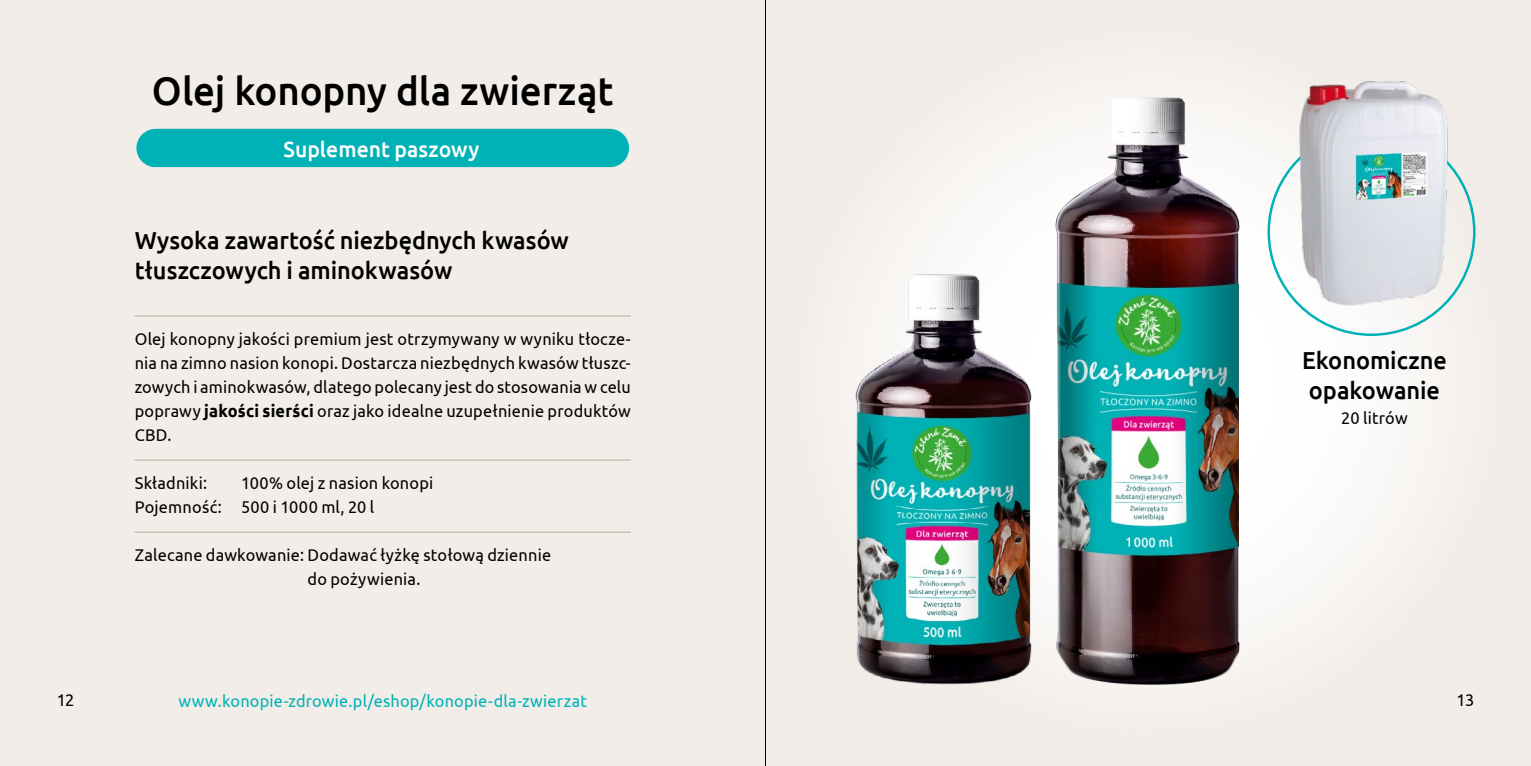
<style>
.page{position:relative;width:1531px;height:766px;background:#fff}
.page>*{position:absolute;margin:0;border:0;box-sizing:border-box;transform-origin:0 0}
.t1{font:500 40px "Ubuntu";letter-spacing:-.005em;color:#000;scale:.96 1}
.t2{font:500 24.5px/30px "Ubuntu";color:#000;scale:.96 1}
.t3{font:500 22px "Ubuntu";color:#fff;scale:.96 1}
.t4{font:17px/24px "Ubuntu";letter-spacing:.01em;color:#000;scale:.96 1}
.t5{font:17px "Ubuntu";letter-spacing:.015em;color:#00b2b6;scale:.96 1}
.s1{font-weight:700}
</style>
<div class="page">
<div style="left:0;top:0;width:1531px;height:765px;background:#f2ede8"></div>
<svg style="left:794px;top:28px;width:708px;height:709px"></svg>
<hr style="left:135px;top:315px;width:496px;height:1px;background:#c4b7a6">
<hr style="left:135px;top:459px;width:496px;height:1px;background:#c4b7a6">
<hr style="left:135px;top:531px;width:496px;height:1px;background:#c4b7a6">
<div style="left:136px;top:129px;width:493px;height:38px;background:#00b2b6"></div>
<img style="left:1283px;top:60px;width:182px;height:264px">
<img style="left:851px;top:256px;width:188px;height:443px">
<img style="left:1045px;top:84px;width:205px;height:616px">
<hr style="left:765px;top:0;width:1px;height:765px;background:#000">
<h1 class="t1" style="left:152px;top:65px;width:482px">Olej konopny dla zwierząt</h1>
<p class="t3" style="left:283px;top:135px;width:206px">Suplement paszowy</p>
<h2 class="t2" style="left:135px;top:224px;width:454px">Wysoka zawartość niezbędnych kwasów tłuszczowych i aminokwasów</h2>
<p class="t4" style="left:135px;top:326px;width:518px;text-align:justify">Olej konopny jakości premium jest otrzymywany w wyniku tłocze&shy;nia na zimno nasion konopi. Dostarcza niezbędnych kwasów tłuszc&shy;zowych i aminokwasów, dlatego polecany jest do stosowania w celu poprawy <span class="s1">jakości sierści</span> oraz jako idealne uzupełnienie produktów CBD.</p>
<p class="t4" style="left:135px;top:470px;width:77px">Składniki:</p>
<p class="t4" style="left:135px;top:470px;width:313px;text-indent:106px">100% olej z nasion konopi<br>Pojemność: 500 i 1000 ml, 20 l</p>
<p class="t4" style="left:307px;top:542px;width:255px;text-indent:-173px">Zalecane dawkowanie: Dodawać łyżkę stołową dziennie do pożywienia.</p>
<h2 class="t2" style="left:1302px;top:344px;width:152px">Ekonomiczne opakowanie</h2>
<p class="t4" style="left:1341px;top:405px;width:71px">20 litrów</p>
<p class="t4" style="left:57px;top:687px;width:20px">12</p>
<p class="t5" style="left:178px;top:690px;width:427px">www.konopie-zdrowie.pl/eshop/konopie-dla-zwierzat</p>
<p class="t4" style="left:1456px;top:687px;width:20px">13</p>
</div>
